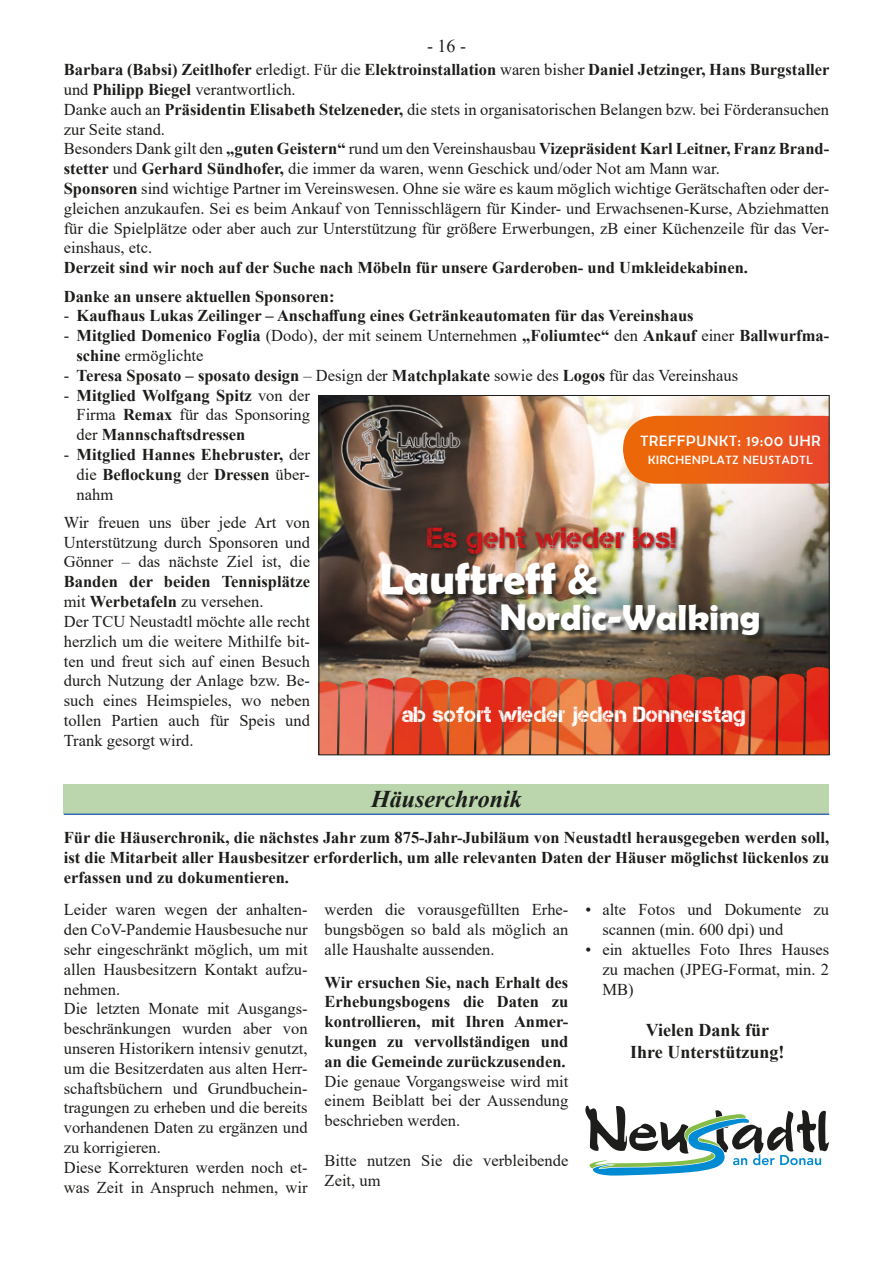
<style>
.page{position:relative;width:893px;height:1263px;background:#fff}
.page>*{position:absolute;margin:0;border:0;box-sizing:border-box;transform-origin:0 0}
.t1{font:700 43.65px "Berlin Sans FB Demi";color:#fff}
.t2{font:700 36.3px "Berlin Sans FB Demi";color:#fff}
.t3{font:29.1px "Capture Smallz";color:#cd171a}
.t4{font:italic 700 24px "Times New Roman";color:#1d1d1b}
.t5{font:21.75px "Capture Smallz";color:#fff}
.t6{font:700 18px/21.6px "Times New Roman";color:#1d1d1b;text-align:center}
.t7{font:18px "Times New Roman";color:#1d1d1b}
.t8{font:16.5px/19.8px "Times New Roman";color:#1d1d1b}
.t9{font:700 16.5px/19.8px "Times New Roman";color:#1d1d1b;text-align:justify}
.t10{font:15.15px "Berlin Sans FB";letter-spacing:.06em;color:#fff}
.t11{font:12.15px "Berlin Sans FB";letter-spacing:.06em;color:#fff}
.s1{font-weight:700}
.s2{font-weight:400}
</style>
<div class="page">
<img style="left:321px;top:397px;width:507px;height:270px">
<img style="left:321px;top:667px;width:507px;height:86px">
<svg style="left:623px;top:416px;width:205px;height:68px;background:#eb611f"></svg>
<div style="left:383px;top:563px;width:384px;height:80px;background:#1d1d1b;opacity:.75"></div>
<div style="left:425px;top:525px;width:255px;height:33px;background:#1d1d1b;opacity:.75"></div>
<img style="left:325px;top:399px;width:156px;height:94px">
<div style="left:64px;top:784px;width:765px;height:30px;background:#bbd6ad"></div>
<hr style="left:64px;top:813px;width:765px;height:2px;background:#386bb3">
<svg style="left:585px;top:1106px;width:244px;height:70px"></svg>
<p class="t7" style="left:427px;top:34px;width:40px">- 16 -</p>
<p class="t8" style="left:64px;top:59px;width:767px"><span class="s1">Barbara (Babsi) Zeitlhofer</span> erledigt. Für die <span class="s1">Elektroinstallation</span> waren bisher <span class="s1">Daniel Jetzinger, Hans Burgstaller </span>und <span class="s1">Philipp Biegel</span> verantwortlich.<br>Danke auch an <span class="s1">Präsidentin Elisabeth Stelzeneder,</span> die stets in organisatorischen Belangen bzw. bei Förderansuchen zur Seite stand.<br>Besonders Dank gilt den <span class="s1">„guten Geistern“</span> rund um den Vereinshausbau <span class="s1">Vizepräsident Karl Leitner, Franz Brand&shy;stetter</span> und <span class="s1">Gerhard Sündhofer,</span> die immer da waren, wenn Geschick und/oder Not am Mann war.<br><span class="s1">Sponsoren</span> sind wichtige Partner im Vereinswesen. Ohne sie wäre es kaum möglich wichtige Gerätschaften oder der&shy;gleichen anzukaufen. Sei es beim Ankauf von Tennisschlägern für Kinder- und Erwachsenen-Kurse, Abziehmatten für die Spielplätze oder aber auch zur Unterstützung für größere Erwerbungen, zB einer Küchenzeile für das Ver&shy;einshaus, etc.</p>
<p class="t9" style="left:64px;top:253px;width:686px;line-height:28.3px">Derzeit sind wir noch auf der Suche nach Möbeln für unsere Garderoben- und Umkleidekabinen.<br>Danke an unsere aktuellen Sponsoren:</p>
<p class="t9" style="left:64px;top:305px;width:631px"><span class="s2">-</span> Kaufhaus Lukas Zeilinger – Anschaffung eines Getränkeautomaten für das Vereinshaus</p>
<p class="t9" style="left:77px;top:325px;width:754px;text-indent:-13px"><span class="s2">-</span> Mitglied Domenico Foglia <span class="s2">(Dodo), der mit seinem Unternehmen</span> „Foliumtec“ <span class="s2">den</span> Ankauf <span class="s2">einer</span> Ballwurfma&shy;schine <span class="s2">ermöglichte</span></p>
<p class="t9" style="left:64px;top:365px;width:676px"><span class="s2">-</span> Teresa Sposato – sposato design <span class="s2">– Design der</span> Matchplakate <span class="s2">sowie des</span> Logos <span class="s2">für das Vereinshaus</span></p>
<p class="t9" style="left:77px;top:385px;width:235px;text-indent:-13px"><span class="s2">-</span> Mitglied Wolfgang Spitz <span class="s2">von der Firma</span> Remax <span class="s2">für das Sponsoring der</span> Mannschaftsdressen</p>
<p class="t9" style="left:77px;top:444px;width:235px;text-indent:-13px"><span class="s2">-</span> Mitglied Hannes Ehebruster, <span class="s2">der die</span> Beflockung <span class="s2">der</span> Dressen <span class="s2">über&shy;nahm</span></p>
<p class="t8" style="left:64px;top:512px;width:248px;text-align:justify">Wir freuen uns über jede Art von Unterstützung durch Sponsoren und Gönner – das nächste Ziel ist, die</p>
<p class="t8" style="left:64px;top:571px;width:248px"><span class="s1">Banden der beiden Tennisplätze </span>mit <span class="s1">Werbetafeln</span> zu versehen.<br>Der TCU Neustadtl möchte alle recht herzlich um die weitere Mithilfe bit&shy;ten und freut sich auf einen Besuch durch Nutzung der Anlage bzw. Be&shy;such eines Heimspieles, wo neben tollen Partien auch für Speis und<br>Trank gesorgt wird.</p>
<p class="t10" style="left:640px;top:432px;width:181px">TREFFPUNKT: 19:00 UHR</p>
<p class="t11" style="left:648px;top:453px;width:166px">KIRCHENPLATZ NEUSTADTL</p>
<h3 class="t3" style="left:427px;top:521px;width:251px">Es geht wieder los!</h3>
<h1 class="t1" style="left:380px;top:553px;width:219px">Lauftreff &amp;</h1>
<h2 class="t2" style="left:500px;top:596px;width:262px">Nordic-Walking</h2>
<h3 class="t5" style="left:402px;top:702px;width:345px">ab sofort wieder jeden Donnerstag</h3>
<h3 class="t4" style="left:371px;top:782px;width:152px">Häuserchronik</h3>
<p class="t9" style="left:64px;top:827px;width:767px">Für die Häuserchronik, die nächstes Jahr zum 875-Jahr-Jubiläum von Neustadtl herausgegeben werden soll, ist die Mitarbeit aller Hausbesitzer erforderlich, um alle relevanten Daten der Häuser möglichst lückenlos zu erfassen und zu dokumentieren.</p>
<p class="t8" style="left:64px;top:899px;width:245px">Leider waren wegen der anhalten&shy;den CoV-Pandemie Hausbesuche nur sehr eingeschränkt möglich, um mit allen Hausbesitzern Kontakt aufzu&shy;nehmen.<br>Die letzten Monate mit Ausgangs&shy;beschränkungen wurden aber von unseren Historikern intensiv genutzt, um die Besitzerdaten aus alten Herr&shy;schaftsbüchern und Grundbuchein&shy;tragungen zu erheben und die bereits vorhandenen Daten zu ergänzen und zu korrigieren.<br>Diese Korrekturen werden noch et&shy;was Zeit in Anspruch nehmen, wir</p>
<p class="t8" style="left:325px;top:899px;width:245px;text-align:justify">werden die vorausgefüllten Erhe&shy;bungsbögen so bald als möglich an alle Haushalte aussenden.</p>
<p class="t8" style="left:602px;top:899px;width:228px;text-indent:-17px">• alte Fotos und Dokumente zu scannen (min. 600 dpi) und</p>
<p class="t8" style="left:602px;top:939px;width:228px;text-align:justify;text-indent:-17px">• ein aktuelles Foto Ihres Hauses zu machen (JPEG-Format, min. 2<br>MB)</p>
<p class="t6" style="left:630px;top:1019px;width:156px">Vielen Dank für<br>Ihre Unterstützung!</p>
<p class="t9" style="left:325px;top:972px;width:245px">Wir ersuchen Sie, nach Erhalt des Erhebungsbogens die Daten zu kontrollieren, mit Ihren Anmer&shy;kungen zu vervollständigen und an die Gemeinde zurückzusenden.</p>
<p class="t8" style="left:325px;top:1071px;width:245px;text-align:justify">Die genaue Vorgangsweise wird mit einem Beiblatt bei der Aussendung beschrieben werden.</p>
<p class="t8" style="left:325px;top:1150px;width:245px">Bitte nutzen Sie die verbleibende<br>Zeit, um</p>
</div>
